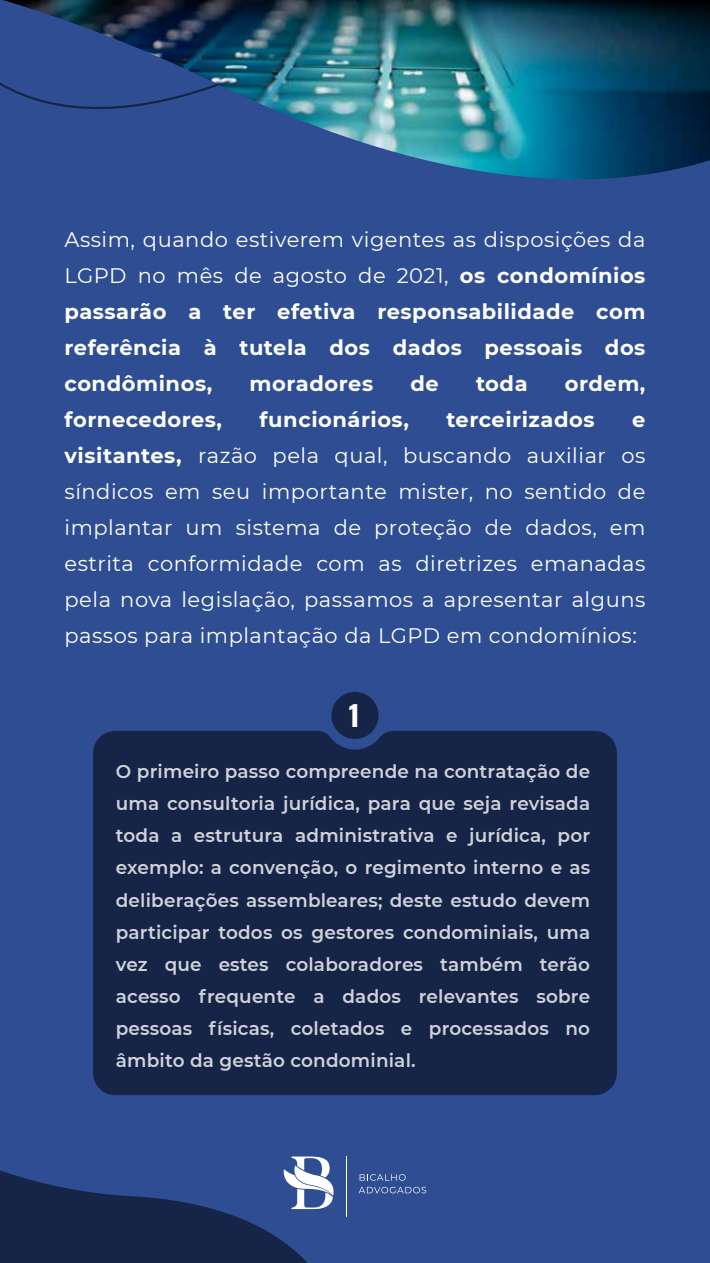
<style>
.page{position:relative;width:710px;height:1263px;background:#2e4d93}
.page>*{position:absolute;margin:0;border:0;box-sizing:border-box;transform-origin:0 0}
.t1{font:28.2px "Oswald";color:#fff}
.t2{font:21px/36px "Montserrat";letter-spacing:.025em;color:#fff;text-align:justify}
.t3{font:700 21px/36px "Montserrat";letter-spacing:.025em;color:#fff;text-align:justify}
.t4{font:600 18.45px/32.1px "Montserrat";letter-spacing:.01em;color:#fff;text-align:justify}
.s1{font-weight:400}
.s2{font-weight:700}
</style>
<div class="page">
<svg style="left:359px;top:1174px;width:46px;height:7px"></svg>
<svg style="left:358px;top:1187px;width:68px;height:6px"></svg>
<svg style="left:0;top:1156px;width:347px;height:107px"></svg>
<img style="left:3px;top:0;width:707px;height:180px">
<div style="left:93px;top:731px;width:523px;height:364px;background:#162547"></div>
<svg style="left:331px;top:692px;width:47px;height:47px"></svg>
<p class="t3" style="left:64px;top:220px;width:582px"><span class="s1">Assim, quando estiverem vigentes as disposições da LGPD no mês de agosto de 2021,</span> os condomínios passarão a ter efetiva responsabilidade com referência à tutela dos dados pessoais dos condôminos,</p>
<p class="t3" style="left:249px;top:364px;width:125px">moradores</p>
<p class="t3" style="left:410px;top:364px;width:30px">de</p>
<p class="t3" style="left:476px;top:364px;width:53px">toda</p>
<p class="t3" style="left:564px;top:364px;width:82px">ordem,</p>
<p class="t3" style="left:64px;top:400px;width:159px">fornecedores,</p>
<p class="t3" style="left:259px;top:400px;width:151px">funcionários,</p>
<p class="t3" style="left:446px;top:400px;width:150px">terceirizados</p>
<p class="t2" style="left:64px;top:400px;width:582px;text-indent:567px"><span class="s2">e visitantes,</span> razão pela qual, buscando auxiliar os síndicos em seu importante mister, no sentido de implantar um sistema de proteção de dados, em estrita conformidade com as diretrizes emanadas pela nova legislação, passamos a apresentar alguns passos para implantação da LGPD em condomínios:</p>
<h1 class="t1" style="left:349px;top:690px;width:12px">1</h1>
<p class="t4" style="left:116px;top:755px;width:476px">O primeiro passo compreende na contratação de uma consultoria jurídica, para que seja revisada toda a estrutura administrativa e jurídica, por exemplo: a convenção, o regimento interno e as deliberações assembleares; deste estudo devem participar todos os gestores condominiais, uma vez que estes colaboradores também terão acesso frequente a dados relevantes sobre pessoas físicas, coletados e processados no âmbito da gestão condominial.</p>
</div>
